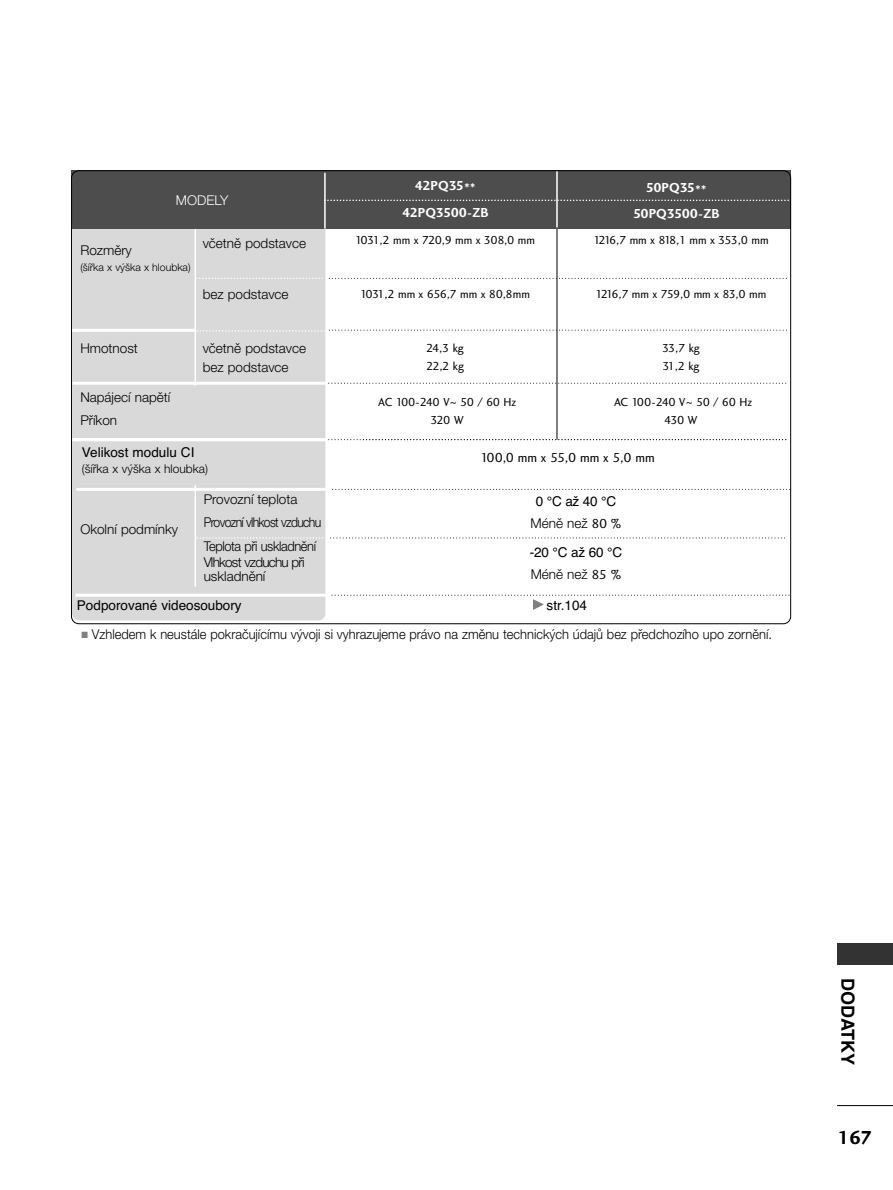
<style>
.page{position:relative;width:893px;height:1190px;background:#fff}
.page>*{position:absolute;margin:0;border:0;box-sizing:border-box;transform-origin:0 0}
.t1{font:19.5px "Charlotte Sans Bold Plain";color:#000}
.t2{font:700 18px "Helvetica CE";color:#000}
.t3{font:300 13.5px/22.5px "Helvetica Neue CE";color:#000}
.t4{font:300 13.5px "Helvetica Neue CE";color:#000;scale:.95 1}
.t5{font:13.5px "Helvetica CE";color:#000}
.t6{font:300 13.5px/16.5px "Helvetica Neue CE";letter-spacing:-.03em;color:#000;scale:.95 1}
.t7{font:13.5px/27px "Charlotte Sans Bold Plain";letter-spacing:-.005em;color:#fff;text-align:center}
.t8{font:300 13.5px/22.5px "Helvetica Neue CE";letter-spacing:-.055em;color:#000}
.t9{font:13.5px "Charlotte Sans Book Plain";color:#000}
.t10{font:300 13.5px "Helvetica Neue CE";color:#fff}
.t11{font:13.5px "Charlotte Sans Book Plain";color:#fff}
.t12{font:12px/18px "Charlotte Sans Book Plain";letter-spacing:-.06em;color:#000}
.t13{font:12px "Charlotte Sans Book Plain";letter-spacing:-.105em;color:#000}
.t14{font:12px "Charlotte Sans Book Plain";letter-spacing:-.08em;color:#000}
.t15{font:300 12px "Helvetica Neue CE";color:#000}
.t16{font:300 10.5px "Helvetica Neue CE";color:#000}
.s1{font-family:"Helvetica"}
.s2{font-family:"Charlotte Sans Book Plain";font-weight:400}
.s3{font-family:"FZDING33";font-size:10.5px;color:#808080}
.s4{color:#808080}
</style>
<div class="page">
<hr style="left:837px;top:1105px;width:55px;height:1px;background:#000">
<div style="left:837px;top:943px;width:55px;height:21px;background:#333"></div>
<div style="left:72px;top:171px;width:253px;height:449px;background:#d9d9d9;border-radius:7px"></div>
<hr style="left:194px;top:485px;width:2px;height:101px;background:#fff">
<svg style="left:197px;top:537px;width:588px;height:1px"></svg>
<svg style="left:329px;top:278px;width:458px;height:1px"></svg>
<hr style="left:72px;top:382px;width:289px;height:3px;background:#fff">
<svg style="left:328px;top:383px;width:459px;height:1px"></svg>
<hr style="left:72px;top:438px;width:289px;height:3px;background:#fff">
<svg style="left:328px;top:439px;width:459px;height:1px"></svg>
<hr style="left:72px;top:329px;width:124px;height:3px;background:#fff">
<hr style="left:194px;top:229px;width:2px;height:157px;background:#fff">
<svg style="left:196px;top:278px;width:127px;height:1px"></svg>
<svg style="left:197px;top:330px;width:590px;height:2px"></svg>
<div style="left:72px;top:171px;width:719px;height:58px;background:#4d4d4d"></div>
<hr style="left:324px;top:173px;width:2px;height:56px;background:#fff">
<hr style="left:556px;top:171px;width:1px;height:58px;background:#fff">
<hr style="left:556px;top:227px;width:1px;height:213px;background:#000">
<svg style="left:325px;top:200px;width:467px;height:1px"></svg>
<hr style="left:76px;top:488px;width:289px;height:3px;background:#fff">
<svg style="left:332px;top:489px;width:455px;height:1px"></svg>
<hr style="left:76px;top:593px;width:289px;height:3px;background:#fff">
<svg style="left:332px;top:595px;width:457px;height:1px"></svg>
<p class="t10" style="left:176px;top:195px;width:54px">MODELY</p>
<p class="t11" style="left:178px;top:194px;width:12px">M</p>
<p class="t11" style="left:220px;top:194px;width:8px">S</p>
<p class="t3" style="left:80px;top:240px;width:53px">Rozmûry</p>
<p class="t16" style="left:80px;top:263px;width:112px">(‰ífika x v˘‰ka x hloubka)</p>
<p class="t3" style="left:203px;top:233px;width:105px">vãetnû podstavce</p>
<p class="t3" style="left:203px;top:284px;width:87px">bez podstavce</p>
<p class="t3" style="left:80px;top:339px;width:59px">Hmotnost</p>
<p class="t3" style="left:80px;top:388px;width:91px">Napájecí napûtí<br>Pfiíkon</p>
<p class="t3" style="left:203px;top:339px;width:105px;line-height:19.5px">vãetnû podstavce bez podstavce</p>
<p class="t5" style="left:82px;top:447px;width:114px">Velikost modulu CI</p>
<p class="t15" style="left:82px;top:464px;width:127px">(‰ífika x v˘‰ka x hloubka)</p>
<p class="t3" style="left:80px;top:519px;width:99px">Okolní podmínky</p>
<p class="t8" style="left:204px;top:490px;width:119px">Provozní teplota<br>Provozní vlhkost vzduchu</p>
<p class="t6" style="left:204px;top:539px;width:120px">Teplota pfii uskladnûní<br>Vlhkost vzduchu pfii</p>
<p class="t3" style="left:204px;top:566px;width:63px">uskladnûní</p>
<p class="t7" style="left:402px;top:173px;width:88px">42PQ35**<br>42PQ3500-ZB</p>
<p class="t7" style="left:633px;top:175px;width:88px">50PQ35**<br>50PQ3500-ZB</p>
<p class="t12" style="left:355px;top:232px;width:181px">1031,2 mm x 720,9 mm x 308,0 mm</p>
<p class="t13" style="left:593px;top:235px;width:177px">1216,7 mm x 818,1 mm x 353,0 mm</p>
<p class="t12" style="left:360px;top:286px;width:171px">1031,2 mm x 656,7 mm x 80,8mm</p>
<p class="t14" style="left:595px;top:289px;width:172px">1216,7 mm x 759,0 mm x 83,0 mm</p>
<p class="t12" style="left:426px;top:340px;width:39px">24,3 kg<br>22,2 kg</p>
<p class="t12" style="left:378px;top:394px;width:140px;text-align:center">AC 100-240 V<span class="s1">~</span> 50 / 60 Hz<br>320 W</p>
<p class="t12" style="left:662px;top:340px;width:39px">33,7 kg<br>31,2 kg</p>
<p class="t12" style="left:614px;top:394px;width:140px;text-align:center">AC 100-240 V<span class="s1">~</span> 50 / 60 Hz<br>430 W</p>
<p class="t9" style="left:480px;top:452px;width:176px">100,0 mm x 55,0 mm x 5,0 mm</p>
<p class="t5" style="left:536px;top:496px;width:82px">0 °C až 40 °C</p>
<p class="t3" style="left:530px;top:514px;width:92px">Ménû neÏ <span class="s2">80 %</span></p>
<p class="t5" style="left:530px;top:547px;width:94px">-20 °C až 60 °C</p>
<p class="t3" style="left:530px;top:565px;width:92px">Ménû neÏ <span class="s2">85 %</span></p>
<p class="t5" style="left:77px;top:600px;width:166px">Podporované videosoubory</p>
<p class="t5" style="left:532px;top:600px;width:56px"><span class="s3">G</span> str.104</p>
<p class="t4" style="left:82px;top:629px;width:728px"><span class="s4">■</span> Vzhledem k neustále pokraãujícímu v˘voji si vyhrazujeme právo na zmûnu technick˘ch údajÛ bez pfiedchozího upo zornûní.</p>
<h2 class="t2" style="left:854px;top:977px;width:89px;rotate:90deg">DODATKY</h2>
<h1 class="t1" style="left:837px;top:1129px;width:36px">167</h1>
</div>
